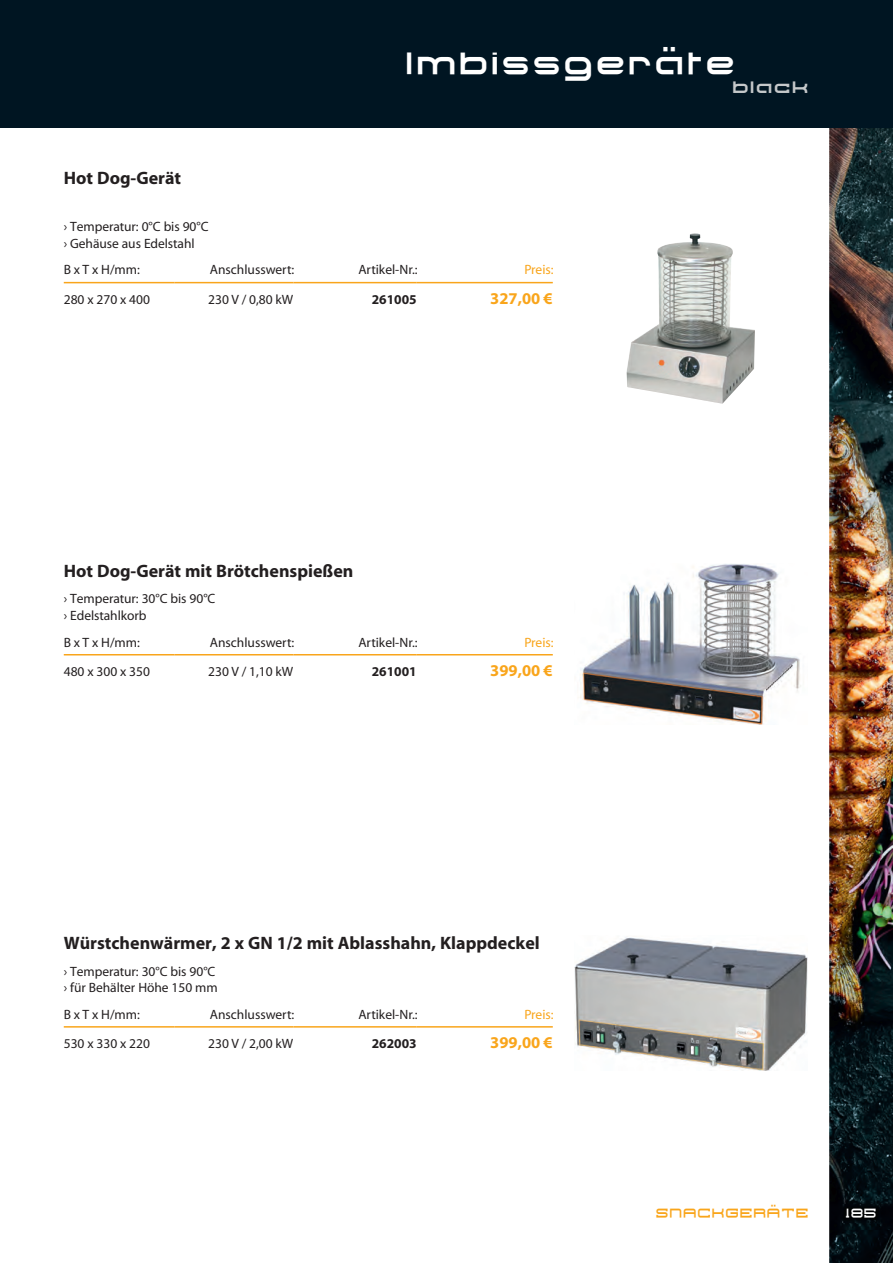
<style>
.page{position:relative;width:893px;height:1263px;background:#fff}
.page>*{position:absolute;margin:0;border:0;box-sizing:border-box;transform-origin:0 0}
.t1{font:48px "Troglodyte";letter-spacing:.1em;color:#fff;scale:.95 1}
.t2{font:19.8px "Troglodyte";letter-spacing:.1em;color:#f9a51b;scale:.83 1}
.t3{font:19.8px "Troglodyte";color:#fff;scale:.83 1}
.t4{font:700 18px "Myriad";color:#231f20}
.t5{font:700 16.5px "Myriad Pro";color:#f9a51b}
.t6{font:13.5px/16.5px "Myriad";letter-spacing:-.005em;color:#231f20}
.t7{font:13.5px "Myriad";letter-spacing:-.005em;color:#f9a51b}
.t8{font:700 13.5px "Myriad";color:#231f20}
</style>
<div class="page">
<img style="left:829px;top:128px;width:64px;height:1135px">
<div style="left:0;top:0;width:893px;height:128px;background:#001522"></div>
<img style="left:842px;top:1205px;width:38px;height:17px">
<hr style="left:64px;top:282px;width:110px;height:1px;background:#f9a51b">
<hr style="left:174px;top:282px;width:119px;height:1px;background:#f9a51b">
<hr style="left:293px;top:282px;width:124px;height:1px;background:#f9a51b">
<hr style="left:417px;top:282px;width:136px;height:1px;background:#f9a51b">
<img style="left:626px;top:233px;width:129px;height:171px">
<hr style="left:64px;top:654px;width:110px;height:1px;background:#f9a51b">
<hr style="left:174px;top:654px;width:119px;height:1px;background:#f9a51b">
<hr style="left:293px;top:654px;width:124px;height:1px;background:#f9a51b">
<hr style="left:417px;top:654px;width:136px;height:1px;background:#f9a51b">
<img style="left:580px;top:564px;width:221px;height:161px">
<hr style="left:64px;top:1026px;width:110px;height:1px;background:#f9a51b">
<hr style="left:174px;top:1026px;width:119px;height:1px;background:#f9a51b">
<hr style="left:293px;top:1026px;width:124px;height:1px;background:#f9a51b">
<hr style="left:417px;top:1026px;width:136px;height:1px;background:#f9a51b">
<img style="left:574px;top:937px;width:234px;height:133px">
<h1 class="t1" style="left:406px;top:39px;width:424px">Imbissgeräte<sub>black</sub></h1>
<h3 class="t4" style="left:64px;top:168px;width:119px">Hot Dog-Gerät</h3>
<p class="t6" style="left:64px;top:219px;width:146px">› Temperatur: 0°C bis 90°C › Gehäuse aus Edelstahl</p>
<p class="t6" style="left:64px;top:262px;width:78px">B x T x H/mm:</p>
<p class="t6" style="left:210px;top:262px;width:86px">Anschlusswert:</p>
<p class="t6" style="left:358px;top:262px;width:61px">Artikel-Nr.:</p>
<p class="t7" style="left:524px;top:263px;width:31px">Preis:</p>
<p class="t6" style="left:64px;top:292px;width:88px">280 x 270 x 400</p>
<p class="t6" style="left:208px;top:292px;width:87px">230 V / 0,80 kW</p>
<p class="t8" style="left:372px;top:292px;width:46px">261005</p>
<p class="t5" style="left:490px;top:287px;width:64px">327,00 €</p>
<h3 class="t4" style="left:64px;top:561px;width:291px">Hot Dog-Gerät mit Brötchenspießen</h3>
<p class="t6" style="left:64px;top:591px;width:153px">› Temperatur: 30°C bis 90°C › Edelstahlkorb</p>
<p class="t6" style="left:64px;top:634px;width:78px">B x T x H/mm:</p>
<p class="t6" style="left:210px;top:634px;width:86px">Anschlusswert:</p>
<p class="t6" style="left:358px;top:634px;width:61px">Artikel-Nr.:</p>
<p class="t7" style="left:524px;top:635px;width:31px">Preis:</p>
<p class="t6" style="left:64px;top:664px;width:88px">480 x 300 x 350</p>
<p class="t6" style="left:208px;top:664px;width:87px">230 V / 1,10 kW</p>
<p class="t8" style="left:372px;top:664px;width:46px">261001</p>
<p class="t5" style="left:490px;top:660px;width:64px">399,00 €</p>
<h3 class="t4" style="left:64px;top:933px;width:477px">Würstchenwärmer, 2 x GN 1/2 mit Ablasshahn, Klappdeckel</h3>
<p class="t6" style="left:64px;top:963px;width:155px">› Temperatur: 30°C bis 90°C › für Behälter Höhe 150 mm</p>
<p class="t6" style="left:64px;top:1006px;width:78px">B x T x H/mm:</p>
<p class="t6" style="left:210px;top:1006px;width:86px">Anschlusswert:</p>
<p class="t6" style="left:358px;top:1006px;width:61px">Artikel-Nr.:</p>
<p class="t7" style="left:524px;top:1007px;width:31px">Preis:</p>
<p class="t6" style="left:64px;top:1036px;width:88px">530 x 330 x 220</p>
<p class="t6" style="left:208px;top:1036px;width:87px">230 V / 2,00 kW</p>
<p class="t8" style="left:372px;top:1036px;width:46px">262003</p>
<p class="t5" style="left:490px;top:1032px;width:64px">399,00 €</p>
<h2 class="t2" style="left:656px;top:1203px;width:184px">SNACKGERÄTE</h2>
<h2 class="t3" style="left:846px;top:1203px;width:38px">185</h2>
</div>
